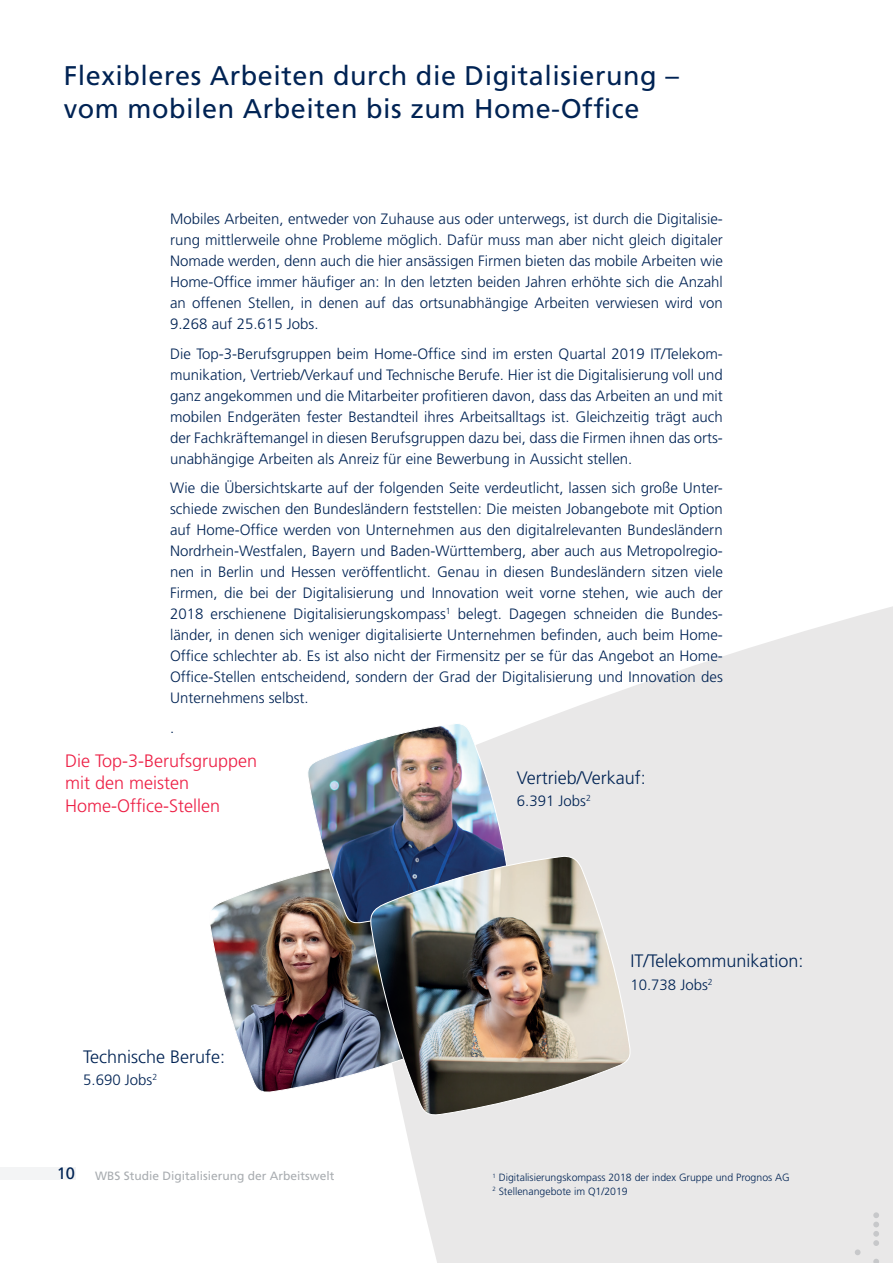
<style>
.page{position:relative;width:893px;height:1263px;background:#fff}
.page>*{position:absolute;margin:0;border:0;box-sizing:border-box;transform-origin:0 0}
.t1{font:27px/33px "Frutiger";letter-spacing:.02em;color:#002354}
.t2{font:300 18px "Frutiger";color:#002354}
.t3{font:300 18px/22.5px "Frutiger";color:#ed1f45}
.t4{font:300 15px/21px "Frutiger";color:#002354;text-align:justify}
.t5{font:12px "Frutiger";color:#a9adb1}
.t6{font:300 10.5px/13.5px "Frutiger";color:#002354}
.s1{font-size:16.5px;color:#002354}
</style>
<div class="page">
<div style="left:0;top:1166px;width:75px;height:13px;background:#f3f4f5"></div>
<svg style="left:403px;top:606px;width:490px;height:657px;fill:#e9e8e8"></svg>
<svg style="left:873px;top:1259px;width:6px;height:4px"></svg>
<svg style="left:873px;top:1212px;width:6px;height:34px"></svg>
<svg style="left:855px;top:1249px;width:5px;height:6px"></svg>
<img style="left:210px;top:874px;width:159px;height:218px">
<img style="left:307px;top:723px;width:202px;height:201px">
<img style="left:369px;top:856px;width:262px;height:260px">
<h1 class="t1" style="left:64px;top:59px;width:617px">Flexibleres Arbeiten durch die Digitalisierung – vom mobilen Arbeiten bis zum Home-Office</h1>
<p class="t4" style="left:170px;top:209px;width:554px">Mobiles Arbeiten, entweder von Zuhause aus oder unterwegs, ist durch die Digitalisie&shy;rung mittlerweile ohne Probleme möglich. Dafür muss man aber nicht gleich digitaler Nomade werden, denn auch die hier ansässigen Firmen bieten das mobile Arbeiten wie Home-Office immer häufiger an: In den letzten beiden Jahren erhöhte sich die Anzahl an offenen Stellen, in denen auf das ortsunabhängige Arbeiten verwiesen wird von 9.268 auf 25.615 Jobs.</p>
<p class="t4" style="left:170px;top:343px;width:554px">Die Top-3-Berufsgruppen beim Home-Office sind im ersten Quartal 2019 IT/Telekom&shy;munikation, Vertrieb/Verkauf und Technische Berufe. Hier ist die Digitalisierung voll und ganz angekommen und die Mitarbeiter profitieren davon, dass das Arbeiten an und mit mobilen Endgeräten fester Bestandteil ihres Arbeitsalltags ist. Gleichzeitig trägt auch der Fachkräftemangel in diesen Berufsgruppen dazu bei, dass die Firmen ihnen das orts&shy;unabhängige Arbeiten als Anreiz für eine Bewerbung in Aussicht stellen.</p>
<p class="t4" style="left:170px;top:478px;width:554px">Wie die Übersichtskarte auf der folgenden Seite verdeutlicht, lassen sich große Unter&shy;schiede zwischen den Bundesländern feststellen: Die meisten Jobangebote mit Option auf Home-Office werden von Unternehmen aus den digitalrelevanten Bundesländern Nordrhein-Westfalen, Bayern und Baden-Württemberg, aber auch aus Metropolregio&shy;nen in Berlin und Hessen veröffentlicht. Genau in diesen Bundesländern sitzen viele Firmen, die bei der Digitalisierung und Innovation weit vorne stehen, wie auch der 2018 erschienene Digitalisierungskompass<sup>1</sup> belegt. Dagegen schneiden die Bundes&shy;länder, in denen sich weniger digitalisierte Unternehmen befinden, auch beim Home-Office schlechter ab. Es ist also nicht der Firmensitz per se für das Angebot an Home-Office-Stellen entscheidend, sondern der Grad der Digitalisierung und Innovation des Unternehmens selbst.</p>
<p class="t4" style="left:170px;top:717px;width:6px">.</p>
<p class="t3" style="left:65px;top:749px;width:194px">Die Top-3-Berufsgruppen mit den meisten<br>Home-Office-Stellen</p>
<p class="t2" style="left:83px;top:1046px;width:144px">Technische Berufe:</p>
<p class="t4" style="left:83px;top:1069px;width:76px">5.690 Jobs<sup>2</sup></p>
<p class="t5" style="left:57px;top:1169px;width:279px"><span class="s1">10</span> WBS Studie Digitalisierung der Arbeitswelt</p>
<p class="t2" style="left:517px;top:767px;width:131px">Vertrieb/Verkauf:</p>
<p class="t4" style="left:517px;top:790px;width:76px">6.391 Jobs<sup>2</sup></p>
<p class="t2" style="left:630px;top:951px;width:175px">IT/Telekommunikation:</p>
<p class="t4" style="left:630px;top:974px;width:84px">10.738 Jobs<sup>2</sup></p>
<p class="t6" style="left:492px;top:1171px;width:299px"><sup>1</sup> Digitalisierungskompass 2018 der index Gruppe und Prognos AG<br><sup>2</sup> Stellenangebote im Q1/2019</p>
</div>
